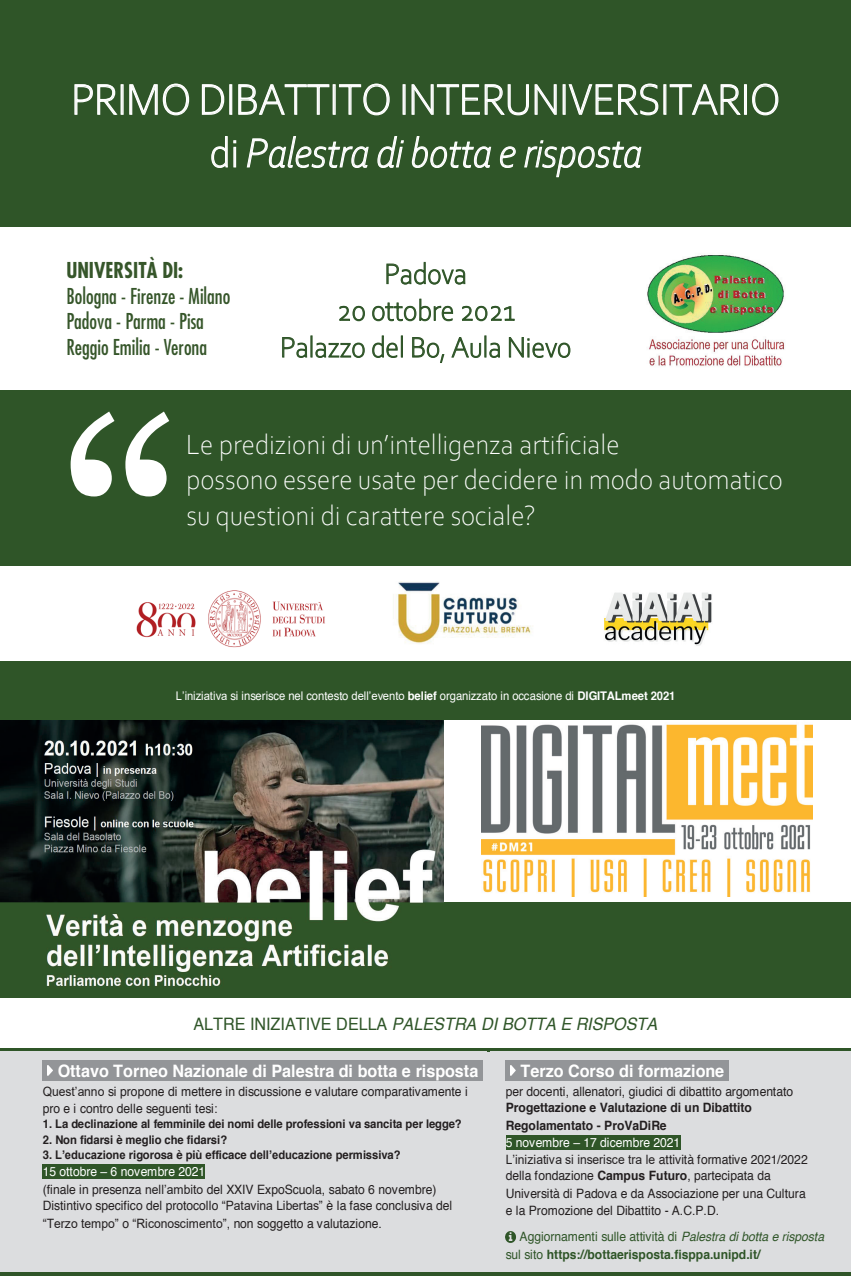
<style>
.page{position:relative;width:851px;height:1276px;background:#fff}
.page>*{position:absolute;margin:0;border:0;box-sizing:border-box;transform-origin:0 0}
.t1{font:321.51px "Georgia";color:#fff;scale:.94 1}
.t2{font:300 45px "Corbel";letter-spacing:-.01em;color:#fff;scale:.94 1}
.t3{font:italic 300 42.87px "Corbel";letter-spacing:-.005em;color:#fff;scale:.94 1}
.t4{font:300 30px/36.7px "Corbel";letter-spacing:-.005em;color:#2f5528;text-align:center;scale:.94 1}
.t5{font:300 29.07px/35.4px "Corbel";color:#fff;scale:.94 1}
.t6{font:condensed 21.3px/25.6px "Futura";color:#36562a;scale:.95 1}
.t7{font:700 condensed 21.3px "Futura";color:#36562a;scale:.95 1}
.t8{font:700 17.13px "Helvetica";color:#fff;scale:.94 1}
.t9{font:italic 17.13px "Helvetica";letter-spacing:-.005em;color:#2f5528;scale:.94 1}
.t10{font:12.87px/17.1px "Helvetica";letter-spacing:-.01em;color:#231f20;scale:.94 1}
.t11{font:12.87px "Arial";color:#231f20;scale:.94 1}
.t12{font:700 12.87px/17.1px "Helvetica";letter-spacing:.005em;color:#2f5528;scale:.94 1}
.t13{font:700 12.87px/17.1px "Helvetica";color:#231f20;scale:.94 1}
.t14{font:700 11.94px "Helvetica";color:#231f20;scale:.94 1}
.t15{font:11.94px "Helvetica";letter-spacing:-.005em;color:#fff;scale:.94 1}
.s1{font-style:normal}
.s2{font-family:"Arial"}
.s3{font-weight:700}
.s4{color:#939598}
.s5{color:#fff}
.s6{font-family:"Arial";color:#fff}
.s7{font-family:"Helvetica"}
.s8{font-weight:400;color:#fff}
.s9{font-family:"Arial";font-weight:400;color:#fff}
.s10{font-weight:400}
.s11{font-weight:400;font-style:italic}
</style>
<div class="page">
<div style="left:0;top:0;width:850px;height:227px;background:#2f5528"></div>
<div style="left:0;top:390px;width:850px;height:175px;background:#2f5528"></div>
<div style="left:0;top:661px;width:850px;height:59px;background:#2f5528"></div>
<div style="left:444px;top:902px;width:406px;height:95px;background:#2f5528"></div>
<hr style="left:0;top:997px;width:444px;height:1px;background:#2f5528">
<hr style="left:444px;top:997px;width:406px;height:1px;background:#2f5528">
<div style="left:0;top:1051px;width:487px;height:221px;background:#dcdddf"></div>
<div style="left:5px;top:1061px;width:476px;height:22px;background:linear-gradient(to right,#dcdddf,#dcdddf)"></div>
<div style="left:43px;top:1060px;width:440px;height:20px;background:#939598"></div>
<img style="left:47px;top:1065px;width:6px;height:11px">
<div style="left:43px;top:1164px;width:162px;height:15px;background:#2f5528"></div>
<div style="left:487px;top:1051px;width:363px;height:221px;background:#dcdddf"></div>
<div style="left:505px;top:1060px;width:224px;height:20px;background:#939598"></div>
<img style="left:510px;top:1065px;width:6px;height:11px">
<div style="left:505px;top:1134px;width:175px;height:15px;background:#2f5528"></div>
<img style="left:505px;top:1231px;width:11px;height:12px">
<hr style="left:0;top:1048px;width:487px;height:3px;background:#2f5528">
<svg style="left:487px;top:1048px;width:3px;height:4px"></svg>
<hr style="left:490px;top:1048px;width:360px;height:3px;background:#2f5528">
<hr style="left:0;top:1272px;width:487px;height:3px;background:#2f5528">
<hr style="left:489px;top:1272px;width:361px;height:3px;background:#2f5528">
<img style="left:137px;top:591px;width:188px;height:57px">
<img style="left:397px;top:581px;width:134px;height:63px">
<img style="left:604px;top:592px;width:108px;height:54px">
<img style="left:0;top:720px;width:444px;height:276px">
<img style="left:481px;top:724px;width:331px;height:172px">
<img style="left:647px;top:255px;width:137px;height:111px">
<h2 class="t2" style="left:71px;top:70px;width:756px">PRIMO DIBATTITO INTERUNIVERSITARIO</h2>
<h3 class="t3" style="left:210px;top:125px;width:461px"><span class="s1">di</span> Palestra di botta e risposta</h3>
<h3 class="t7" style="left:66px;top:257px;width:124px">UNIVERSITÀ DI:</h3>
<h3 class="t6" style="left:66px;top:283px;width:174px">Bologna - Firenze - Milano<br>Padova - Parma - Pisa<br>Reggio Emilia - Verona</h3>
<h3 class="t4" style="left:280px;top:254px;width:311px">Padova<br>20 ottobre 2021<br>Palazzo del Bo, Aula Nievo</h3>
<h1 class="t1" style="left:59px;top:346px;width:134px">“</h1>
<h3 class="t5" style="left:186px;top:425px;width:636px">Le predizioni di un’intelligenza artificiale<br>possono essere usate per decidere in modo automatico su questioni di carattere sociale?</h3>
<p class="t15" style="left:176px;top:687px;width:533px"><span class="s2">L’iniziativa</span> si inserisce nel contesto <span class="s2">dell’evento</span> <span class="s3">belief</span> organizzato in occasione di <span class="s3">DIGITALmeet 2021</span></p>
<h3 class="t9" style="left:193px;top:1011px;width:494px"><span class="s1">ALTRE INIZIATIVE DELLA</span> PALESTRA DI BOTTA E RISPOSTA</h3>
<h3 class="t8" style="left:58px;top:1056px;width:453px">Ottavo Torneo Nazionale di Palestra di botta e risposta<span class="s4">.</span></h3>
<p class="t10" style="left:43px;top:1083px;width:453px"><span class="s2">Quest’anno</span> si propone di mettere in discussione e valutare comparativamente i pro e i contro delle seguenti tesi:</p>
<p class="t14" style="left:43px;top:1114px;width:447px">1. La declinazione al femminile dei nomi delle professioni va sancita per legge?</p>
<p class="t14" style="left:43px;top:1129px;width:198px">2. Non fidarsi è meglio che fidarsi?</p>
<p class="t14" style="left:43px;top:1145px;width:382px">3. <span class="s2">L’educazione</span> rigorosa è più efficace <span class="s2">dell’educazione</span> permissiva?</p>
<p class="t10" style="left:43px;top:1163px;width:437px;line-height:17px"><span class="s5">15 ottobre</span> <span class="s6">–</span> <span class="s5">6 novembre 2021<br></span>(finale in presenza <span class="s2">nell’ambito</span> del XXIV ExpoScuola, sabato 6 novembre)<br>Distintivo specifico del protocollo <span class="s2">“Patavina Libertas”</span> è la fase conclusiva del</p>
<p class="t11" style="left:43px;top:1214px;width:362px">“Terzo tempo” <span class="s7">o</span> “Riconoscimento”, <span class="s7">non soggetto a valutazione.</span></p>
<h3 class="t8" style="left:520px;top:1056px;width:223px">Terzo Corso di formazione<span class="s4">.</span></h3>
<p class="t10" style="left:505px;top:1083px;width:307px">per docenti, allenatori, giudici di dibattito argomentato</p>
<p class="t13" style="left:505px;top:1099px;width:263px">Progettazione e Valutazione di un Dibattito<br>Regolamentato - ProVaDiRe<br><span class="s8">5 novembre</span> <span class="s9">–</span> <span class="s8">17 dicembre 2021</span></p>
<p class="t11" style="left:505px;top:1150px;width:323px">L’iniziativa si inserisce tra le <span class="s7">attività formative 2021/2022</span></p>
<p class="t10" style="left:505px;top:1167px;width:321px">della fondazione <span class="s3">Campus Futuro</span>, partecipata da<br>Università di Padova e da Associazione per una Cultura e la Promozione del Dibattito - A.C.P.D.</p>
<p class="t12" style="left:505px;top:1228px;width:340px;text-indent:14px"><span class="s10">Aggiornamenti sulle attività di</span> <span class="s11">Palestra di botta e risposta </span><span class="s10">sul sito</span> https://bottaerisposta.fisppa.unipd.it/</p>
</div>
